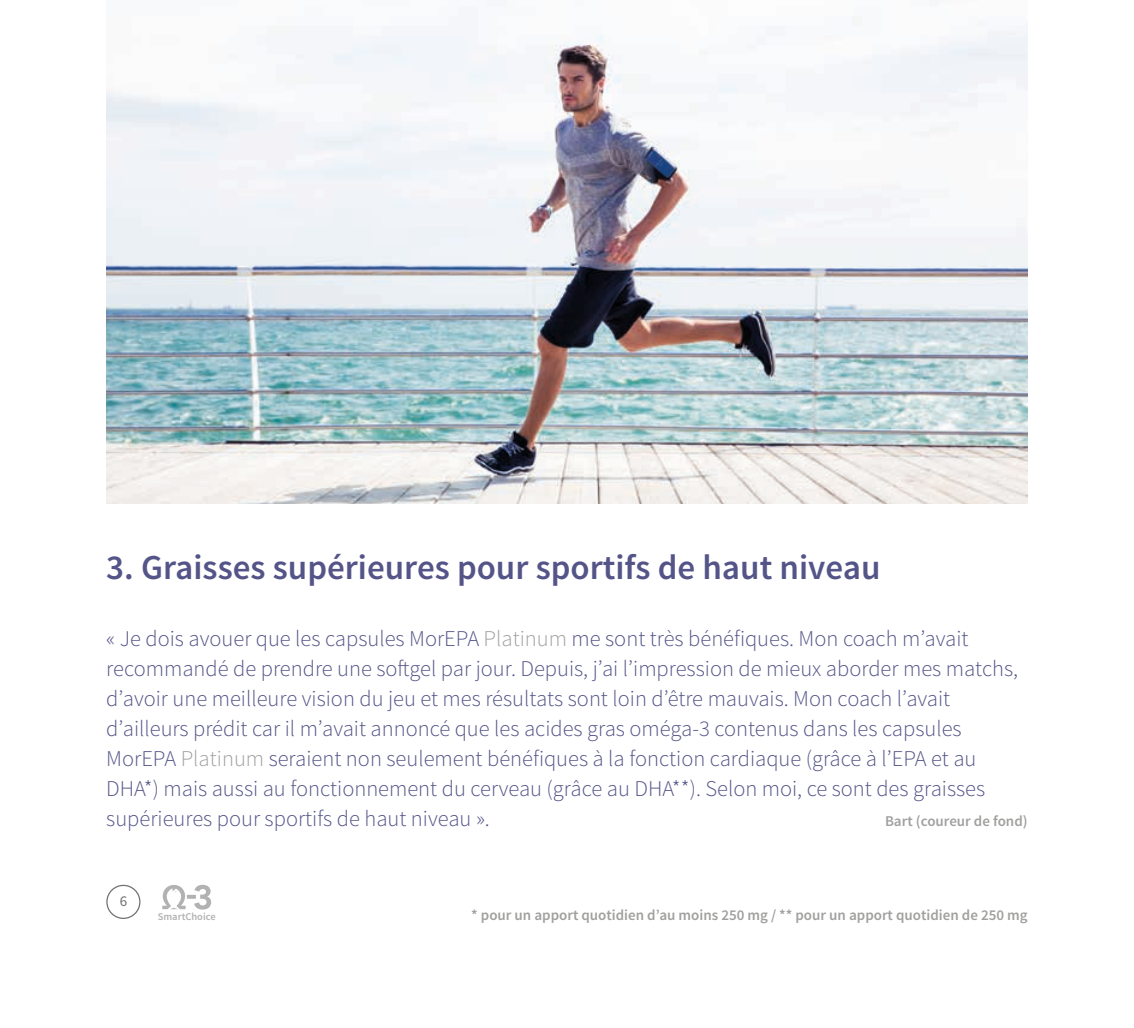
<style>
.page{position:relative;width:1134px;height:1028px;background:#fff}
.page>*{position:absolute;margin:0;border:0;box-sizing:border-box;transform-origin:0 0}
.t1{font:600 35px "Source Sans Pro";color:#545488}
.t2{font:300 22.5px/30px "Source Sans Pro";color:#545488}
.t3{font:600 15px "Source Sans Pro";color:#a0a09f}
.t4{font:15px "Source Sans Pro";color:#70706f}
.t5{font:600 10.5px "Source Sans Pro";color:#b2b2b2}
.s1{color:#a0a09f}
</style>
<div class="page">
<div style="left:106px;top:884px;width:34px;height:35px;border:1px solid #70706f;border-radius:50%"></div>
<svg style="left:162px;top:884px;width:49px;height:25px"></svg>
<img style="left:106px;top:25px;width:922px;height:478px">
<h1 class="t1" style="left:106px;top:545px;width:776px">3. Graisses supérieures pour sportifs de haut niveau</h1>
<p class="t2" style="left:106px;top:623px;width:913px">« Je dois avouer que les capsules MorEPA <span class="s1">Platinum</span> me sont très bénéfiques. Mon coach m’avait recommandé de prendre une softgel par jour. Depuis, j’ai l’impression de mieux aborder mes matchs, d’avoir une meilleure vision du jeu et mes résultats sont loin d’être mauvais. Mon coach l’avait d’ailleurs prédit car il m’avait annoncé que les acides gras oméga-3 contenus dans les capsules MorEPA <span class="s1">Platinum</span> seraient non seulement bénéfiques à la fonction cardiaque (grâce à l’EPA et au DHA*) mais aussi au fonctionnement du cerveau (grâce au DHA**). Selon moi, ce sont des graisses supérieures pour sportifs de haut niveau ».</p>
<p class="t3" style="left:885px;top:811px;width:144px">Bart (coureur de fond)</p>
<p class="t4" style="left:120px;top:891px;width:9px">6</p>
<p class="t5" style="left:158px;top:910px;width:60px">SmartChoice</p>
<p class="t3" style="left:471px;top:905px;width:558px">* pour un apport quotidien d’au moins 250 mg / ** pour un apport quotidien de 250 mg</p>
</div>
